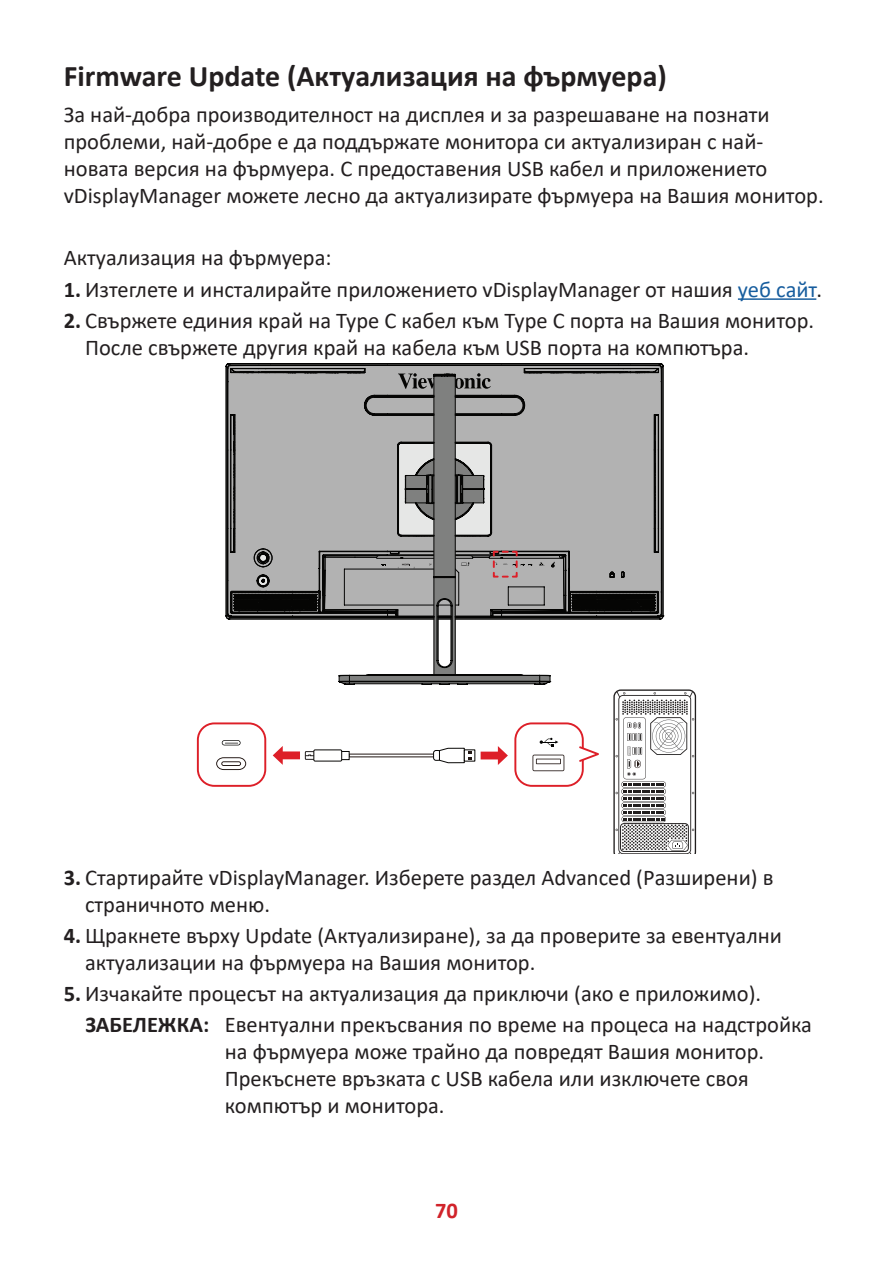
<style>
.page{position:relative;width:893px;height:1263px;background:#fff}
.page>*{position:absolute;margin:0;border:0;box-sizing:border-box;transform-origin:0 0}
.t1{font:700 30px "Calibri";color:#231f20}
.t2{font:22.5px/27px "Calibri";color:#231f20}
.t3{font:700 22.5px "Calibri";color:#d1232a}
.s1{font-weight:700}
.s2{color:#175d9e}
</style>
<div class="page">
<hr style="left:738px;top:298px;width:78px;height:2px;background:#175d9e">
<svg style="left:613px;top:689px;width:83px;height:164px"></svg>
<svg style="left:339px;top:667px;width:213px;height:18px"></svg>
<svg style="left:230px;top:368px;width:432px;height:299px;background:#a7a7a7"></svg>
<svg style="left:480px;top:746px;width:28px;height:19px"></svg>
<div style="left:514px;top:722px;width:70px;height:65px;border:2px solid #dd1f28;border-radius:16px"></div>
<svg style="left:579px;top:745px;width:20px;height:18px"></svg>
<svg style="left:272px;top:746px;width:45px;height:19px"></svg>
<svg style="left:342px;top:751px;width:7px;height:9px"></svg>
<div style="left:314px;top:750px;width:28px;height:11px;background:#fff"></div>
<div style="left:314px;top:750px;width:28px;height:11px;border:1px solid #070604"></div>
<div style="left:197px;top:722px;width:69px;height:65px;border:2px solid #dd1f28;border-radius:16px"></div>
<svg style="left:216px;top:757px;width:30px;height:13px"></svg>
<svg style="left:222px;top:740px;width:19px;height:5px"></svg>
<svg style="left:532px;top:755px;width:32px;height:16px"></svg>
<svg style="left:540px;top:738px;width:18px;height:8px"></svg>
<div style="left:433px;top:750px;width:8px;height:11px;border:1px solid #070604;border-radius:2px"></div>
<svg style="left:439px;top:748px;width:33px;height:15px"></svg>
<h1 class="t1" style="left:64px;top:55px;width:605px">Firmware Update (Актуализация на фърмуера)</h1>
<p class="t2" style="left:64px;top:100px;width:761px">За най-добра производителност на дисплея и за разрешаване на познати проблеми, най-добре е да поддържате монитора си актуализиран с най&shy;новата версия на фърмуера. С предоставения USB кабел и приложението vDisplayManager можете лесно да актуализирате фърмуера на Вашия монитор.</p>
<p class="t2" style="left:64px;top:244px;width:269px">Актуализация на фърмуера:</p>
<p class="t2" style="left:64px;top:275px;width:760px"><span class="s1">1.</span> Изтеглете и инсталирайте приложението vDisplayManager от нашия <span class="s2">уеб сайт</span>.</p>
<p class="t2" style="left:85px;top:306px;width:731px;text-indent:-21px"><span class="s1">2.</span> Свържете единия край на Type C кабел към Type C порта на Вашия монитор.<br>После свържете другия край на кабела към USB порта на компютъра.</p>
<p class="t2" style="left:85px;top:863px;width:690px;text-indent:-21px"><span class="s1">3.</span> Стартирайте vDisplayManager. Изберете раздел Advanced (Разширени) в страничното меню.</p>
<p class="t2" style="left:85px;top:921px;width:698px;text-indent:-21px"><span class="s1">4.</span> Щракнете върху Update (Актуализиране), за да проверите за евентуални актуализации на фърмуера на Вашия монитор.</p>
<p class="t2" style="left:85px;top:977px;width:728px;line-height:31.2px;text-indent:-22px"><span class="s1">5.</span> Изчакайте процесът на актуализация да приключи (ако е приложимо).<br><span class="s1">ЗАБЕЛЕЖКА:</span> Евентуални прекъсвания по време на процеса на надстройка</p>
<p class="t2" style="left:225px;top:1038px;width:541px">на фърмуера може трайно да повредят Вашия монитор.<br>Прекъснете връзката с USB кабела или изключете своя компютър и монитора.</p>
<p class="t3" style="left:435px;top:1194px;width:24px">70</p>
</div>
